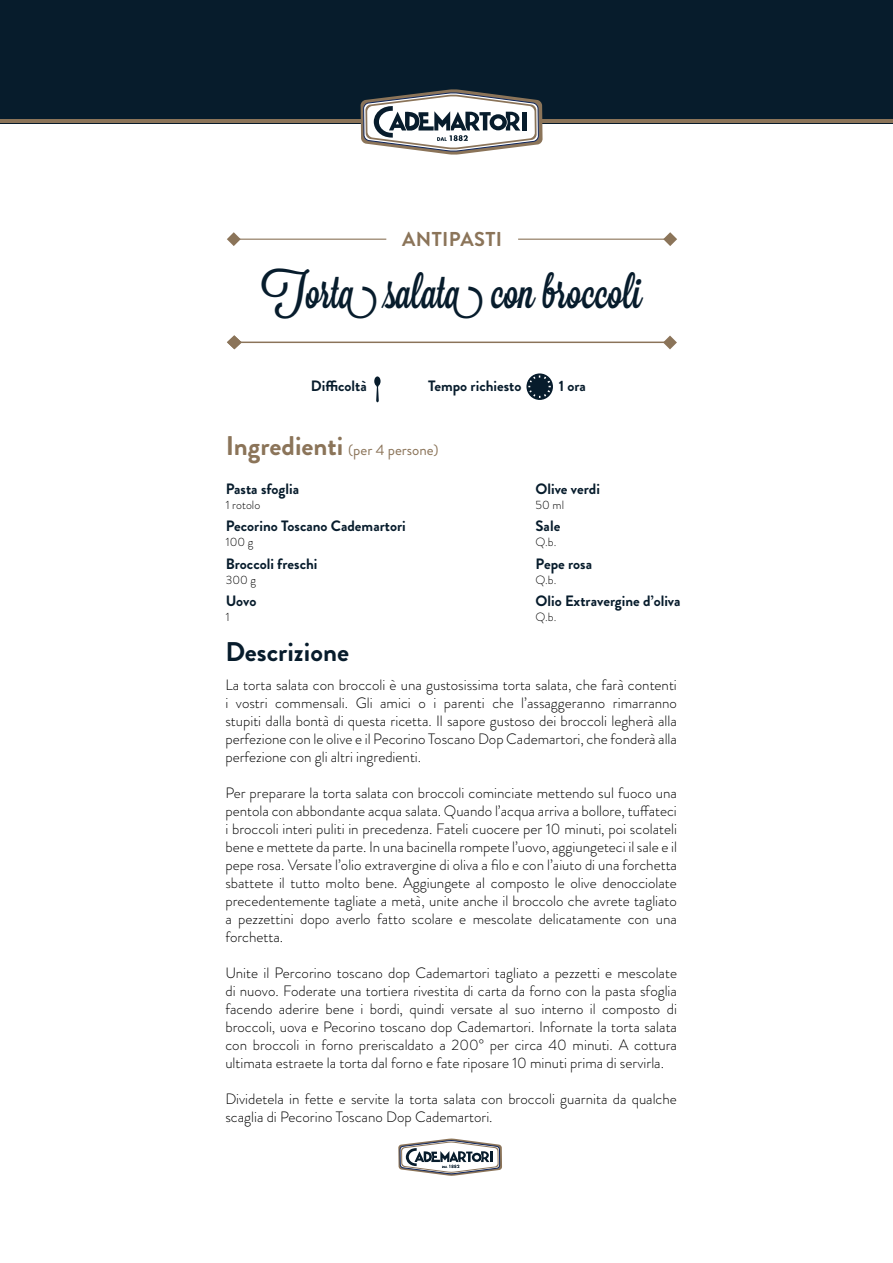
<style>
.page{position:relative;width:893px;height:1263px;background:#fff}
.page>*{position:absolute;margin:0;border:0;box-sizing:border-box;transform-origin:0 0}
.t1{font:45px "Lavanderia Sturdy";color:#071c2c}
.t2{font:700 27px "Brandon Grotesque";color:#8b7459}
.t3{font:700 27px "Brandon Grotesque";color:#071c2c}
.t4{font:700 20.1px "Brandon Grotesque";letter-spacing:.02em;color:#8b7459}
.t5{font:300 15px/18px "Brandon Grotesque";color:#000;text-align:justify}
.t6{font:700 15px "Brandon Grotesque";color:#071c2c}
.t7{font:15px "Brandon Grotesque";color:#8b7459}
.t8{font:300 12px "Brandon Grotesque";color:#000}
</style>
<div class="page">
<div style="left:0;top:0;width:893px;height:123px;background:#071c2c"></div>
<hr style="left:0;top:119px;width:893px;height:4px;background:#8b7459">
<svg style="left:361px;top:89px;width:182px;height:66px"></svg>
<svg style="left:398px;top:1138px;width:104px;height:38px"></svg>
<svg style="left:227px;top:335px;width:15px;height:14px"></svg>
<hr style="left:236px;top:342px;width:434px;height:1px;background:#8b7459">
<svg style="left:663px;top:336px;width:14px;height:13px"></svg>
<svg style="left:374px;top:376px;width:7px;height:26px"></svg>
<svg style="left:528px;top:375px;width:24px;height:24px"></svg>
<div style="left:526px;top:373px;width:27px;height:27px;border:2px solid #071c2c;border-radius:50%"></div>
<svg style="left:227px;top:232px;width:14px;height:14px"></svg>
<hr style="left:231px;top:239px;width:155px;height:1px;background:#8b7459">
<svg style="left:663px;top:232px;width:14px;height:14px"></svg>
<hr style="left:518px;top:239px;width:148px;height:1px;background:#8b7459">
<h3 class="t4" style="left:402px;top:225px;width:101px">ANTIPASTI</h3>
<h1 class="t1" style="left:261px;top:266px;width:382px">Torta salata con broccoli</h1>
<p class="t6" style="left:311px;top:375px;width:57px">Difficoltà</p>
<p class="t6" style="left:428px;top:376px;width:95px">Tempo richiesto</p>
<p class="t6" style="left:559px;top:376px;width:29px">1 ora</p>
<h2 class="t2" style="left:226px;top:427px;width:119px">Ingredienti</h2>
<p class="t7" style="left:348px;top:440px;width:92px">(per 4 persone)</p>
<p class="t6" style="left:226px;top:478px;width:75px">Pasta sfoglia</p>
<p class="t8" style="left:226px;top:496px;width:36px">1 rotolo</p>
<p class="t6" style="left:226px;top:515px;width:181px">Pecorino Toscano Cademartori</p>
<p class="t8" style="left:226px;top:534px;width:29px">100 g</p>
<p class="t6" style="left:226px;top:553px;width:93px">Broccoli freschi</p>
<p class="t8" style="left:226px;top:571px;width:32px">300 g</p>
<p class="t6" style="left:226px;top:590px;width:32px">Uovo</p>
<p class="t8" style="left:226px;top:609px;width:5px">1</p>
<h2 class="t3" style="left:225px;top:632px;width:125px">Descrizione</h2>
<p class="t6" style="left:536px;top:478px;width:66px">Olive verdi</p>
<p class="t8" style="left:536px;top:496px;width:30px">50 ml</p>
<p class="t6" style="left:536px;top:515px;width:26px">Sale</p>
<p class="t8" style="left:536px;top:534px;width:22px">Q.b.</p>
<p class="t6" style="left:536px;top:553px;width:58px">Pepe rosa</p>
<p class="t8" style="left:536px;top:571px;width:22px">Q.b.</p>
<p class="t6" style="left:536px;top:590px;width:147px">Olio Extravergine d’oliva</p>
<p class="t8" style="left:536px;top:609px;width:22px">Q.b.</p>
<p class="t5" style="left:225px;top:676px;width:453px">La torta salata con broccoli è una gustosissima torta salata, che farà contenti i vostri commensali. Gli amici o i parenti che l’assaggeranno rimarranno stupiti dalla bontà di questa ricetta. Il sapore gustoso dei broccoli legherà alla perfezione con le olive e il Pecorino Toscano Dop Cademartori, che fonderà alla perfezione con gli altri ingredienti.</p>
<p class="t5" style="left:225px;top:784px;width:453px">Per preparare la torta salata con broccoli cominciate mettendo sul fuoco una pentola con abbondante acqua salata. Quando l’acqua arriva a bollore, tuffateci i broccoli interi puliti in precedenza. Fateli cuocere per 10 minuti, poi scolateli bene e mettete da parte. In una bacinella rompete l’uovo, aggiungeteci il sale e il pepe rosa. Versate l’olio extravergine di oliva a filo e con l’aiuto di una forchetta sbattete il tutto molto bene. Aggiungete al composto le olive denocciolate precedentemente tagliate a metà, unite anche il broccolo che avrete tagliato a pezzettini dopo averlo fatto scolare e mescolate delicatamente con una forchetta.</p>
<p class="t5" style="left:225px;top:964px;width:453px">Unite il Percorino toscano dop Cademartori tagliato a pezzetti e mescolate di nuovo. Foderate una tortiera rivestita di carta da forno con la pasta sfoglia facendo aderire bene i bordi, quindi versate al suo interno il composto di broccoli, uova e Pecorino toscano dop Cademartori. Infornate la torta salata con broccoli in forno preriscaldato a 200° per circa 40 minuti. A cottura ultimata estraete la torta dal forno e fate riposare 10 minuti prima di servirla.</p>
<p class="t5" style="left:225px;top:1090px;width:453px">Dividetela in fette e servite la torta salata con broccoli guarnita da qualche scaglia di Pecorino Toscano Dop Cademartori.</p>
</div>
